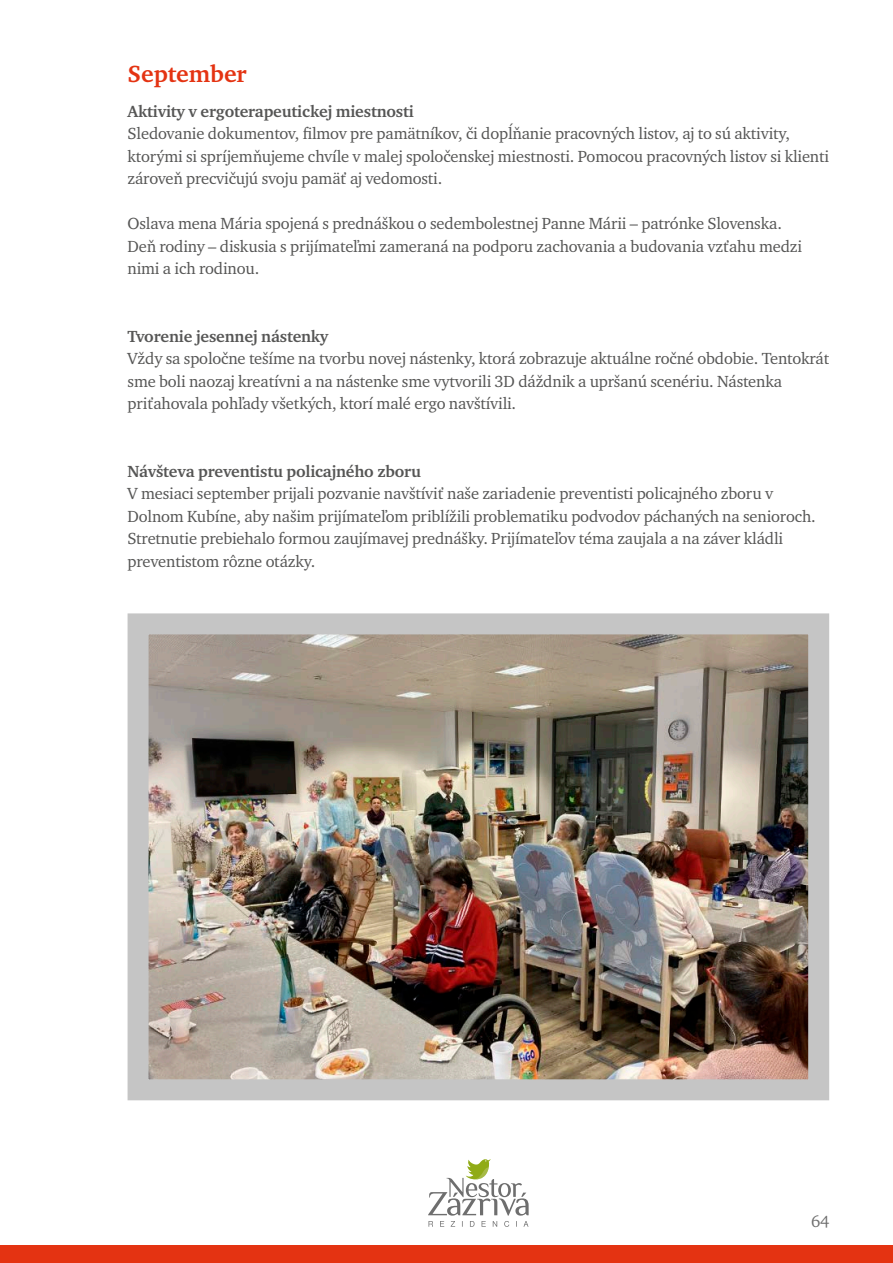
<style>
.page{position:relative;width:893px;height:1263px;background:#fff}
.page>*{position:absolute;margin:0;border:0;box-sizing:border-box;transform-origin:0 0}
.t1{font:700 24px "Charter ITC Pro";color:#e43312}
.t2{font:16.5px/22.5px "Charter ITC Pro";letter-spacing:-.01em;color:#565655}
.t3{font:700 16.5px "Charter ITC Pro";letter-spacing:-.01em;color:#565655}
.t4{font:16.5px "Charter ITC Pro";color:#6e6e6e}
</style>
<div class="page">
<div style="left:0;top:1246px;width:893px;height:17px;background:#e43312"></div>
<svg style="left:428px;top:1159px;width:101px;height:68px"></svg>
<img style="left:150px;top:635px;width:657px;height:443px">
<div style="left:128px;top:613px;width:701px;height:487px;border:21px solid #c5c5c5"></div>
<h1 class="t1" style="left:128px;top:58px;width:121px">September</h1>
<p class="t3" style="left:128px;top:101px;width:288px">Aktivity v ergoterapeutickej miestnosti</p>
<p class="t2" style="left:128px;top:122px;width:703px">Sledovanie dokumentov, filmov pre pamätníkov, či dopĺňanie pracovných listov, aj to sú aktivity, ktorými si spríjemňujeme chvíle v malej spoločenskej miestnosti. Pomocou pracovných listov si klienti zároveň precvičujú svoju pamäť aj vedomosti.</p>
<p class="t2" style="left:128px;top:212px;width:676px">Oslava mena Mária spojená s prednáškou o sedembolestnej Panne Márii – patrónke Slovenska.<br>Deň rodiny – diskusia s prijímateľmi zameraná na podporu zachovania a budovania vzťahu medzi nimi a ich rodinou.</p>
<p class="t3" style="left:128px;top:326px;width:202px">Tvorenie jesennej nástenky</p>
<p class="t2" style="left:128px;top:347px;width:703px">Vždy sa spoločne tešíme na tvorbu novej nástenky, ktorá zobrazuje aktuálne ročné obdobie. Tentokrát sme boli naozaj kreatívni a na nástenke sme vytvorili 3D dáždnik a upršanú scenériu. Nástenka priťahovala pohľady všetkých, ktorí malé ergo navštívili.</p>
<p class="t3" style="left:128px;top:461px;width:295px">Návšteva preventistu policajného zboru</p>
<p class="t2" style="left:128px;top:482px;width:690px">V mesiaci september prijali pozvanie navštíviť naše zariadenie preventisti policajného zboru v Dolnom Kubíne, aby našim prijímateľom priblížili problematiku podvodov páchaných na senioroch.<br>Stretnutie prebiehalo formou zaujímavej prednášky. Prijímateľov téma zaujala a na záver kládli preventistom rôzne otázky.</p>
<p class="t4" style="left:811px;top:1211px;width:20px">64</p>
</div>
